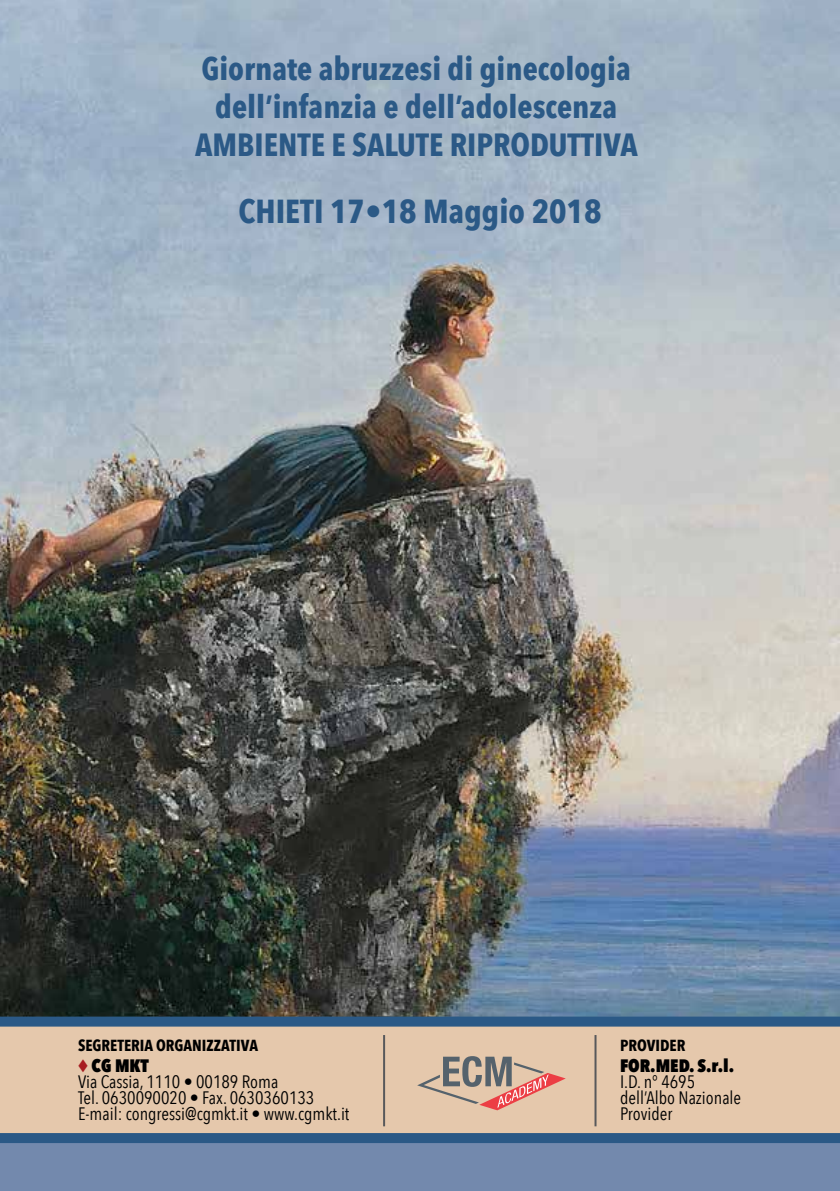
<style>
.page{position:relative;width:840px;height:1191px;background:#fff}
.page>*{position:absolute;margin:0;border:0;box-sizing:border-box;transform-origin:0 0}
.t1{font:700 33.2px "Avenir Next Condensed";color:#2b5986}
.t2{font:700 32px/38px "Avenir Next Condensed";color:#2b5986;text-align:center}
.t3{font:18px/16px "Avenir Next Condensed";color:#000}
.t4{font:800 18px "Avenir Next Condensed";color:#000}
.t5{font:700 16px "Avenir Next Condensed";color:#000}
.s1{color:#a71c20}
.s2{font-weight:800}
</style>
<div class="page">
<div style="left:0;top:1132px;width:839px;height:59px;background:#7389ad"></div>
<img style="left:0;top:0;width:839px;height:1016px">
<svg style="left:0;top:1016px;width:839px;height:127px;background:#c4b4a5"></svg>
<hr style="left:383px;top:1035px;width:2px;height:91px;background:#58595b">
<hr style="left:594px;top:1035px;width:2px;height:91px;background:#58595b">
<svg style="left:417px;top:1056px;width:148px;height:54px;background:#cba998"></svg>
<h2 class="t2" style="left:195px;top:49px;width:444px">Giornate abruzzesi di ginecologia dell’infanzia e dell’adolescenza<br>AMBIENTE E SALUTE RIPRODUTTIVA</h2>
<h1 class="t1" style="left:238px;top:191px;width:364px">CHIETI 17•18 Maggio 2018</h1>
<p class="t5" style="left:78px;top:1035px;width:181px">SEGRETERIA ORGANIZZATIVA</p>
<p class="t3" style="left:78px;top:1057px;width:273px"><span class="s1">◆</span> <span class="s2">CG MKT<br></span>Via Cassia, 1110 • 00189 Roma<br>Tel. 0630090020 • Fax. 0630360133<br>E-mail: congressi@cgmkt.it • www.cgmkt.it</p>
<p class="t5" style="left:619px;top:1035px;width:67px">PROVIDER</p>
<p class="t4" style="left:619px;top:1054px;width:115px">FOR.MED. S.r.l.</p>
<p class="t3" style="left:619px;top:1073px;width:122px">I.D. n° 4695 dell’Albo Nazionale<br>Provider</p>
</div>
